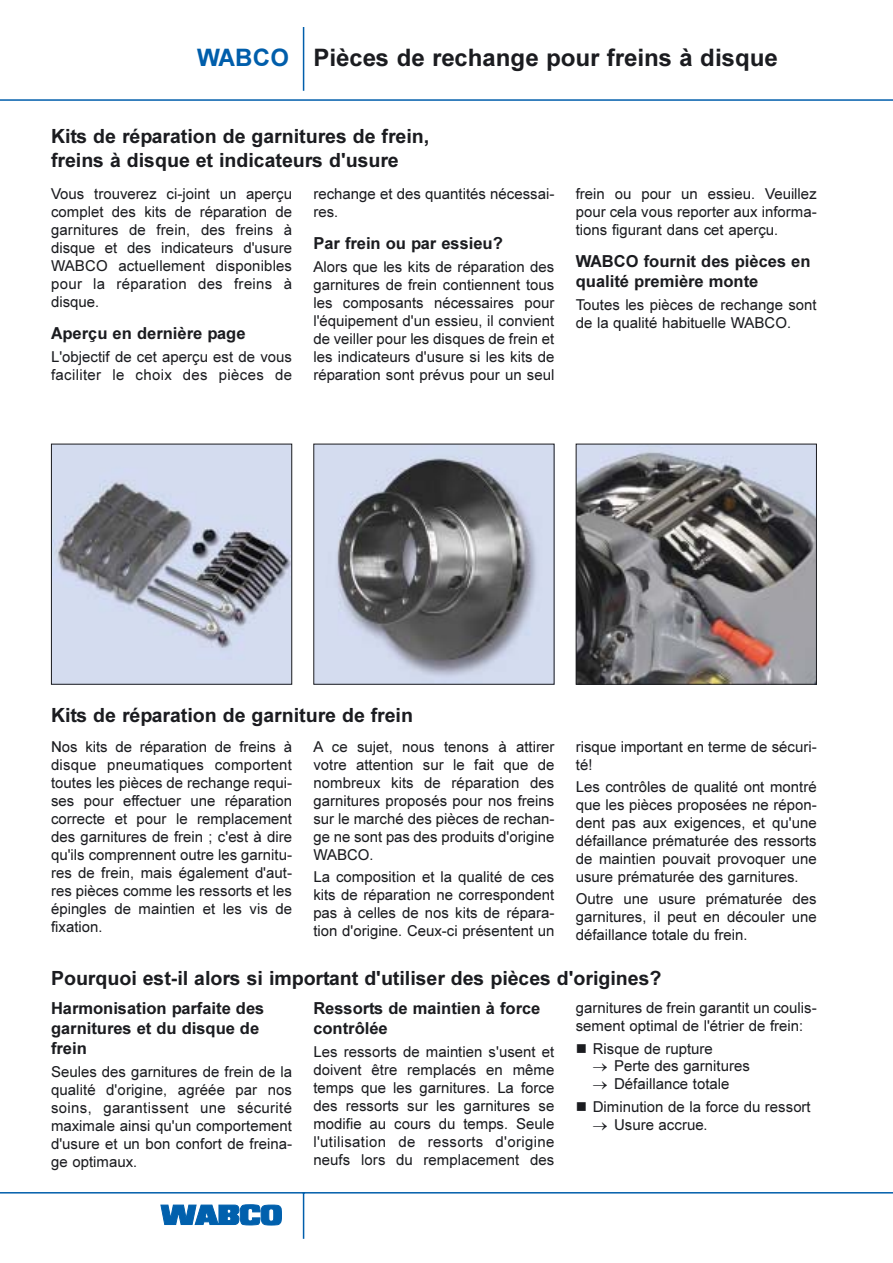
<style>
.page{position:relative;width:893px;height:1263px;background:#fff}
.page>*{position:absolute;margin:0;border:0;box-sizing:border-box;transform-origin:0 0}
.t1{font:24px "TTC9 CO00";color:#1b1c20}
.t2{font:19.5px/23.4px "TTC9 CO00";color:#1b1c20}
.t3{font:16.5px/19.8px "TTC9 CO00";color:#1b1c20}
.t4{font:15px/18px "TTCA3 O00";color:#1b1c20;text-align:justify}
.s1{color:#005eab}
.s2{font-family:"TTCB1 O00"}
</style>
<div class="page">
<hr style="left:0;top:99px;width:892px;height:2px;background:#005eab">
<hr style="left:303px;top:27px;width:1px;height:64px;background:#005eab">
<hr style="left:303px;top:1193px;width:1px;height:46px;background:#005eab">
<hr style="left:0;top:1192px;width:892px;height:2px;background:#005eab">
<svg style="left:160px;top:1204px;width:122px;height:22px"></svg>
<img style="left:53px;top:446px;width:237px;height:237px">
<div style="left:51px;top:444px;width:241px;height:241px;border:1px solid #1b1c20"></div>
<img style="left:315px;top:446px;width:237px;height:237px">
<img style="left:577px;top:446px;width:237px;height:237px">
<div style="left:575px;top:444px;width:241px;height:241px;border:1px solid #1b1c20"></div>
<h1 class="t1" style="left:197px;top:48px;width:582px"><span class="s1">WABCO</span> Pièces de rechange pour freins à disque</h1>
<h2 class="t2" style="left:51px;top:127px;width:380px">Kits de réparation de garnitures de frein, freins à disque et indicateurs d'usure</h2>
<p class="t4" style="left:51px;top:186px;width:242px">Vous trouverez ci-joint un aperçu complet des kits de réparation de garnitures de frein, des freins à disque et des indicateurs d'usure WABCO actuellement disponibles pour la réparation des freins à disque.</p>
<p class="t3" style="left:51px;top:325px;width:196px">Aperçu en dernière page</p>
<p class="t4" style="left:51px;top:349px;width:242px">L'objectif de cet aperçu est de vous faciliter le choix des pièces de</p>
<p class="t4" style="left:313px;top:186px;width:242px">rechange et des quantités nécessai&shy;res.</p>
<p class="t3" style="left:313px;top:235px;width:191px">Par frein ou par essieu?</p>
<p class="t4" style="left:313px;top:259px;width:242px">Alors que les kits de réparation des garnitures de frein contiennent tous les composants nécessaires pour l'équipement d'un essieu, il convient de veiller pour les disques de frein et les indicateurs d'usure si les kits de réparation sont prévus pour un seul</p>
<p class="t4" style="left:575px;top:186px;width:242px">frein ou pour un essieu. Veuillez pour cela vous reporter aux informa&shy;tions figurant dans cet aperçu.</p>
<p class="t3" style="left:575px;top:253px;width:236px">WABCO fournit des pièces en qualité première monte</p>
<p class="t4" style="left:575px;top:297px;width:242px">Toutes les pièces de rechange sont de la qualité habituelle WABCO.</p>
<h2 class="t2" style="left:51px;top:706px;width:363px">Kits de réparation de garniture de frein</h2>
<p class="t4" style="left:51px;top:739px;width:242px">Nos kits de réparation de freins à disque pneumatiques comportent toutes les pièces de rechange requi&shy;ses pour effectuer une réparation correcte et pour le remplacement des garnitures de frein ; c'est à dire qu'ils comprennent outre les garnitu&shy;res de frein, mais également d'aut&shy;res pièces comme les ressorts et les épingles de maintien et les vis de fixation.</p>
<p class="t4" style="left:313px;top:739px;width:242px">A ce sujet, nous tenons à attirer votre attention sur le fait que de nombreux kits de réparation des garnitures proposés pour nos freins sur le marché des pièces de rechan&shy;ge ne sont pas des produits d'origine WABCO.</p>
<p class="t4" style="left:313px;top:869px;width:242px">La composition et la qualité de ces kits de réparation ne correspondent pas à celles de nos kits de répara&shy;tion d'origine. Ceux-ci présentent un</p>
<p class="t4" style="left:575px;top:739px;width:242px">risque important en terme de sécuri&shy;té!</p>
<p class="t4" style="left:575px;top:779px;width:242px">Les contrôles de qualité ont montré que les pièces proposées ne répon&shy;dent pas aux exigences, et qu'une défaillance prématurée des ressorts de maintien pouvait provoquer une usure prématurée des garnitures.</p>
<p class="t4" style="left:575px;top:891px;width:242px">Outre une usure prématurée des garnitures, il peut en découler une défaillance totale du frein.</p>
<h2 class="t2" style="left:51px;top:968px;width:612px">Pourquoi est-il alors si important d'utiliser des pièces d'origines?</h2>
<p class="t3" style="left:51px;top:1000px;width:215px">Harmonisation parfaite des garnitures et du disque de frein</p>
<p class="t4" style="left:51px;top:1064px;width:242px">Seules des garnitures de frein de la qualité d'origine, agréée par nos soins, garantissent une sécurité maximale ainsi qu'un comportement d'usure et un bon confort de freina&shy;ge optimaux.</p>
<p class="t3" style="left:313px;top:1000px;width:228px">Ressorts de maintien à force contrôlée</p>
<p class="t4" style="left:313px;top:1044px;width:242px">Les ressorts de maintien s'usent et doivent être remplacés en même temps que les garnitures. La force des ressorts sur les garnitures se modifie au cours du temps. Seule l'utilisation de ressorts d'origine neufs lors du remplacement des</p>
<p class="t4" style="left:575px;top:1000px;width:242px">garnitures de frein garantit un coulis&shy;sement optimal de l'étrier de frein:</p>
<p class="t4" style="left:592px;top:1041px;width:122px">Risque de rupture</p>
<p class="t4" style="left:592px;top:1058px;width:159px"><span class="s2">→</span> Perte des garnitures</p>
<p class="t4" style="left:592px;top:1074px;width:219px;line-height:23px"><span class="s2">→</span> Défaillance totale<br>Diminution de la force du ressort</p>
<p class="t4" style="left:592px;top:1117px;width:117px"><span class="s2">→</span> Usure accrue.</p>
</div>
